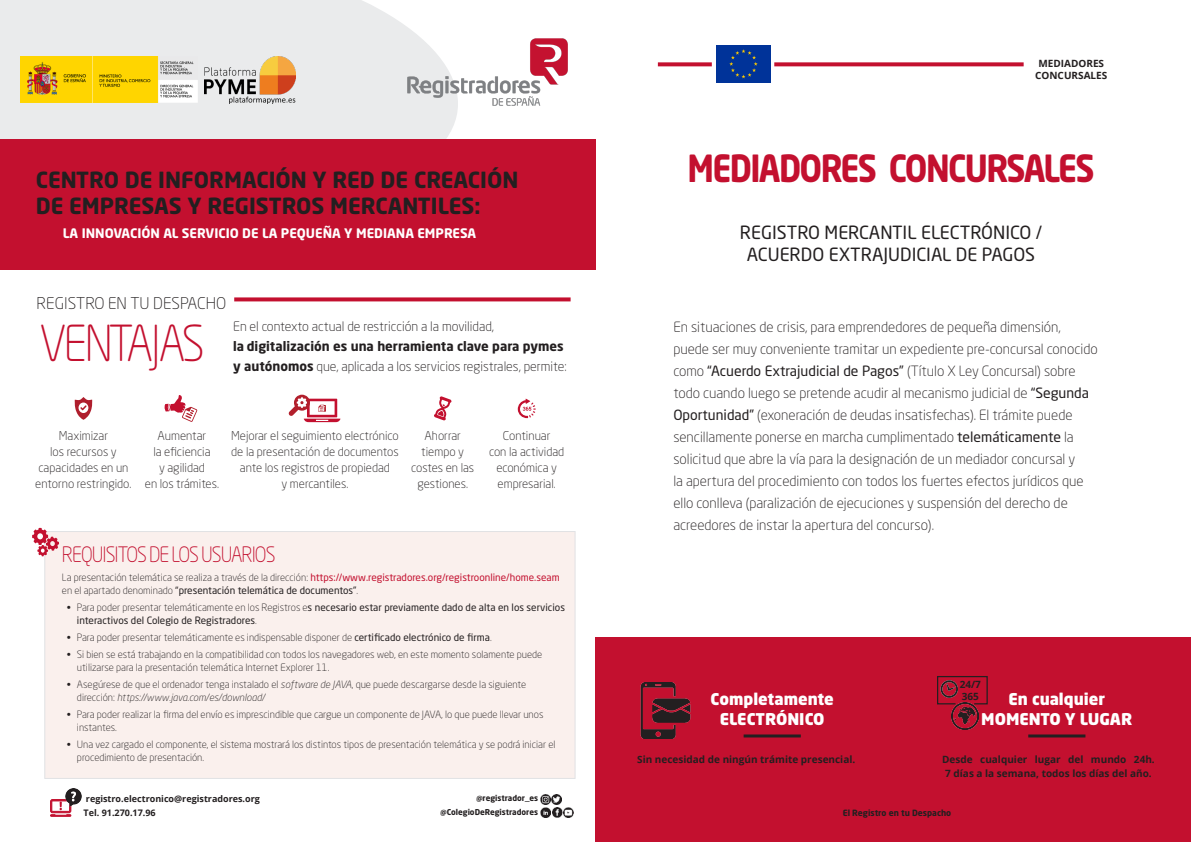
<style>
.page{position:relative;width:1191px;height:842px;background:#fff}
.page>*{position:absolute;margin:0;border:0;box-sizing:border-box;transform-origin:0 0}
.Encabezado_de_página{font:300 49px "Neo Sans Std";letter-spacing:-.065em;color:#c3102f;scale:.88 1}
.Encabezado_de_página-2{font:700 37px "Neo Sans Std";letter-spacing:-.05em;color:#c3102f;scale:.88 1}
.Encabezado_de_portad{font:700 22px/26.4px "Neo Sans Std";color:#231f20}
.Encabezado_de_página-3{font:300 21px "Neo Sans Std";letter-spacing:-.05em;color:#c3102f;scale:.88 1}
.Encabezado_de_página-4{font:18px/21.6px "Neo Sans Std";color:#231f20;text-align:center}
.Título_de_sección_de{font:900 16px/19.2px "Neo Sans Std";color:#fff;text-align:center}
.Encabezado_de_página-5{font:300 16px "Neo Sans Std";color:#231f20}
.Subtexto_de_encabeza{font:300 14px/22px "Neo Sans Std";color:#231f20}
.Subtexto_de_encabeza-2{font:300 13px/20px "Neo Sans Std";color:#231f20}
.Subencabezado_de_por{font:700 13px "Neo Sans Std";color:#fff}
.Subtexto_de_encabeza-3{font:300 12px/16px "Neo Sans Std";color:#231f20;text-align:center}
.Título_de_sección_de-2{font:300 10px/13px "Neo Sans Std";color:#231f20}
.t1{font:10px/13px "Neo Sans Std";color:#231f20}
.Texto_de_cuerpo_de_p{font:700 10px/14px "Open Sans";color:#231f20;text-align:center}
.Título_de_sección_de-3{font:700 10px/12px "Open Sans";color:#231f20;text-align:center}
.Texto_de_cuerpo_de_p-2{font:700 9px "Open Sans";color:#231f20}
.Dirección_superior_d{font:700 8.5px "Neo Sans Std";color:#231f20}
.Título_de_sección_de-4{font:700 8px "Neo Sans Std";color:#231f20}
.s1{font-weight:700}
.s2{font-weight:400;color:#c3102f}
.s3{font-weight:400}
.s4{font-weight:300}
.s5{font-style:italic}
</style>
<div class="page">
<div style="left:595px;top:637px;width:596px;height:205px;background:#c3102f"></div>
<hr style="left:743px;top:734px;width:58px;height:3px;background:#231f20">
<hr style="left:1028px;top:734px;width:57px;height:3px;background:#231f20">
<img style="left:951px;top:705px;width:27px;height:25px">
<svg style="left:937px;top:676px;width:51px;height:29px"></svg>
<svg style="left:774px;top:62px;width:249px;height:4px"></svg>
<div style="left:0;top:0;width:457px;height:139px;background:#eaebec"></div>
<div style="left:0;top:139px;width:595px;height:130px;background:#c3102f"></div>
<img style="left:403px;top:33px;width:165px;height:78px">
<img style="left:21px;top:57px;width:177px;height:46px">
<img style="left:205px;top:57px;width:90px;height:47px">
<div style="left:44px;top:531px;width:531px;height:248px;background:#faf0ed;border:1px solid #e1e2e4"></div>
<svg style="left:32px;top:528px;width:27px;height:28px"></svg>
<svg style="left:50px;top:799px;width:22px;height:18px"></svg>
<img style="left:64px;top:788px;width:18px;height:18px">
<svg style="left:234px;top:297px;width:336px;height:4px"></svg>
<svg style="left:541px;top:794px;width:32px;height:23px"></svg>
<svg style="left:434px;top:396px;width:18px;height:25px"></svg>
<svg style="left:74px;top:397px;width:18px;height:23px"></svg>
<svg style="left:164px;top:395px;width:33px;height:27px"></svg>
<svg style="left:517px;top:399px;width:18px;height:19px"></svg>
<svg style="left:288px;top:394px;width:52px;height:29px"></svg>
<img style="left:640px;top:682px;width:51px;height:56px">
<svg style="left:658px;top:62px;width:54px;height:4px"></svg>
<img style="left:716px;top:46px;width:54px;height:36px">
<p class="Encabezado_de_portad" style="left:36px;top:166px;width:484px">CENTRO DE INFORMACIÓN Y RED DE CREACIÓN<br>DE EMPRESAS Y REGISTROS MERCANTILES:</p>
<p class="Subencabezado_de_por" style="left:63px;top:225px;width:415px">LA INNOVACIÓN AL SERVICIO DE LA PEQUEÑA Y MEDIANA EMPRESA</p>
<p class="Encabezado_de_página-5" style="left:37px;top:293px;width:191px">REGISTRO EN TU DESPACHO</p>
<p class="Encabezado_de_página" style="left:39px;top:314px;width:189px">VENTAJAS</p>
<p class="Subtexto_de_encabeza-2" style="left:233px;top:316px;width:335px">En el contexto actual de restricción a la movilidad,<br><span class="s1">la digitalización es una herramienta clave para pymes y autónomos</span> que, aplicada a los servicios registrales, permite:</p>
<p class="Subtexto_de_encabeza-3" style="left:231px;top:428px;width:169px">Mejorar el seguimiento electrónico de la presentación de documentos ante los registros de propiedad<br>y mercantiles.</p>
<p class="Subtexto_de_encabeza-3" style="left:489px;top:428px;width:77px">Continuar<br>con la actividad económica y empresarial.</p>
<p class="Subtexto_de_encabeza-3" style="left:35px;top:428px;width:98px">Maximizar<br>los recursos y capacidades en un entorno restringido.</p>
<p class="Subtexto_de_encabeza-3" style="left:145px;top:428px;width:76px">Aumentar<br>la eficiencia<br>y agilidad<br>en los trámites.</p>
<p class="Subtexto_de_encabeza-3" style="left:411px;top:428px;width:65px">Ahorrar tiempo y costes en las gestiones.</p>
<p class="Encabezado_de_página-3" style="left:62px;top:542px;width:244px">REQUISITOS DE LOS USUARIOS</p>
<p class="Título_de_sección_de-2" style="left:62px;top:571px;width:499px">La presentación telemática se realiza a través de la dirección: <span class="s2">https://www.registradores.org/registroonline/home.seam </span>en el apartado denominado <span class="s3">“presentación telemática de documentos”</span>.</p>
<p class="t1" style="left:77px;top:601px;width:489px;text-indent:-10px"><span class="s4">• Para poder presentar telemáticamente en los Registros e</span>s necesario estar previamente dado de alta en los servicios interactivos del Colegio de Registradores<span class="s4">.</span></p>
<p class="Título_de_sección_de-2" style="left:67px;top:631px;width:426px">• Para poder presentar telemáticamente es indispensable disponer de <span class="s3">certificado electrónico de firma</span>.</p>
<p class="Título_de_sección_de-2" style="left:77px;top:648px;width:467px;text-indent:-10px">• Si bien se está trabajando en la compatibilidad con todos los navegadores web, en este momento solamente puede utilizarse para la presentación telemática Internet Explorer 11.</p>
<p class="Título_de_sección_de-2" style="left:77px;top:678px;width:451px;text-indent:-10px">• Asegúrese de que el ordenador tenga instalado el <span class="s5">software de JAVA</span>, que puede descargarse desde la siguiente dirección: <span class="s5">https://www.java.com/es/download/</span></p>
<p class="Título_de_sección_de-2" style="left:77px;top:708px;width:468px;text-indent:-10px">• Para poder realizar la firma del envío es imprescindible que cargue un componente de JAVA, lo que puede llevar unos instantes.</p>
<p class="Título_de_sección_de-2" style="left:77px;top:738px;width:480px;text-indent:-10px">• Una vez cargado el componente, el sistema mostrará los distintos tipos de presentación telemática y se podrá iniciar el procedimiento de presentación.</p>
<p class="Texto_de_cuerpo_de_p-2" style="left:86px;top:793px;width:175px">registro.electronico@registradores.org</p>
<p class="Texto_de_cuerpo_de_p-2" style="left:84px;top:807px;width:74px">Tel. 91.270.17.96</p>
<p class="Título_de_sección_de-4" style="left:476px;top:793px;width:63px">@registrador_es</p>
<p class="Título_de_sección_de-4" style="left:440px;top:807px;width:99px">@ColegioDeRegistradores</p>
<p class="Título_de_sección_de-3" style="left:1035px;top:57px;width:74px">MEDIADORES<br>CONCURSALES</p>
<p class="Encabezado_de_página-2" style="left:687px;top:144px;width:464px">MEDIADORES CONCURSALES</p>
<p class="Encabezado_de_página-4" style="left:740px;top:222px;width:304px">REGISTRO MERCANTIL ELECTRÓNICO /<br>ACUERDO EXTRAJUDICIAL DE PAGOS</p>
<p class="Subtexto_de_encabeza" style="left:673px;top:315px;width:426px">En situaciones de crisis, para emprendedores de pequeña dimensión, puede ser muy conveniente tramitar un expediente pre-concursal conocido como <span class="s3">“Acuerdo Extrajudicial de Pagos”</span> (Título X Ley Concursal) sobre todo cuando luego se pretende acudir al mecanismo judicial de <span class="s3">“Segunda Oportunidad”</span> (exoneración de deudas insatisfechas). El trámite puede sencillamente ponerse en marcha cumplimentado <span class="s3">telemáticamente</span> la solicitud que abre la vía para la designación de un mediador concursal y<br>la apertura del procedimiento con todos los fuertes efectos jurídicos que ello conlleva (paralización de ejecuciones y suspensión del derecho de acreedores de instar la apertura del concurso).</p>
<p class="Título_de_sección_de-3" style="left:959px;top:678px;width:23px">24/7</p>
<p class="Título_de_sección_de-3" style="left:961px;top:690px;width:19px">365</p>
<p class="Título_de_sección_de" style="left:710px;top:689px;width:125px">Completamente<br>ELECTRÓNICO</p>
<p class="Título_de_sección_de" style="left:981px;top:689px;width:153px">En cualquier<br>MOMENTO Y LUGAR</p>
<p class="Texto_de_cuerpo_de_p" style="left:637px;top:752px;width:219px">Sin necesidad de ningún trámite presencial.</p>
<p class="Texto_de_cuerpo_de_p" style="left:942px;top:752px;width:214px">Desde cualquier lugar del mundo 24h.<br>7 días a la semana, todos los días del año.</p>
<p class="Dirección_superior_d" style="left:842px;top:808px;width:110px">El Registro en tu Despacho</p>
</div>
